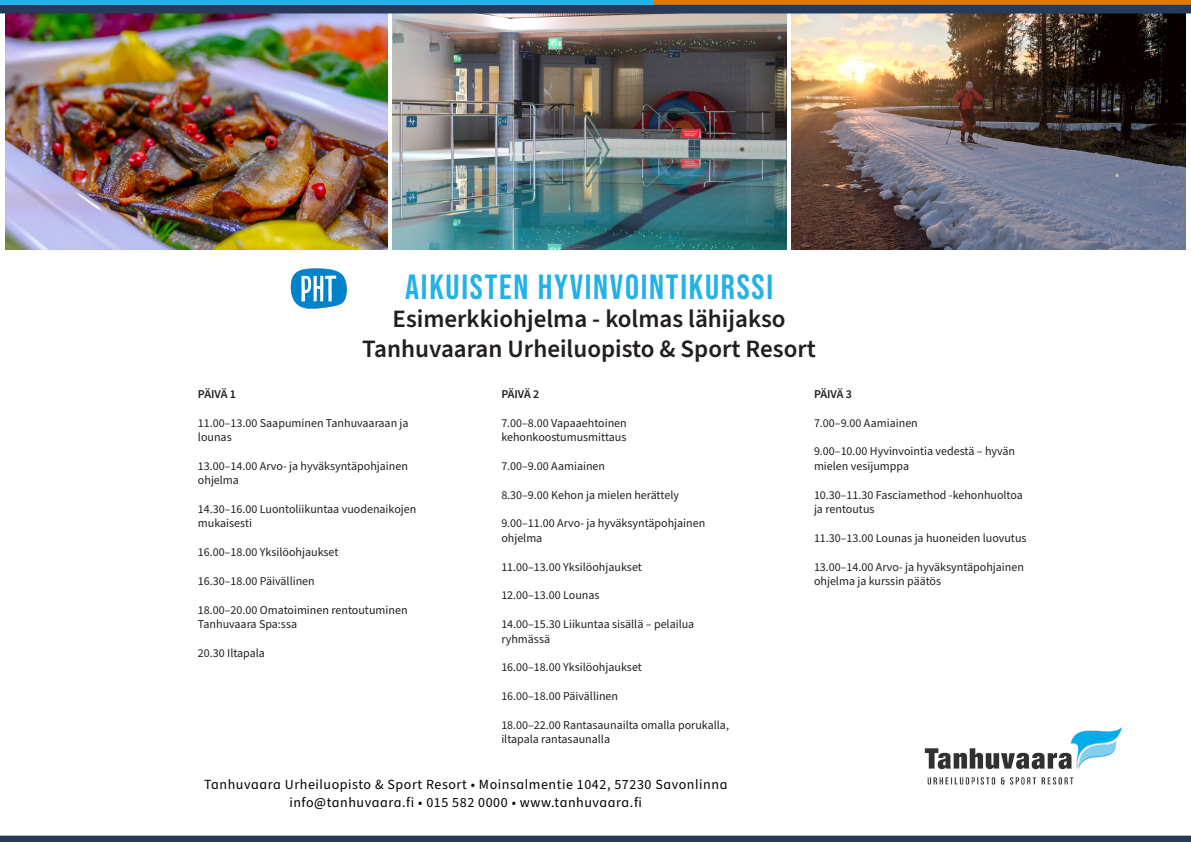
<style>
.page{position:relative;width:1191px;height:842px;background:#fff}
.page>*{position:absolute;margin:0;border:0;box-sizing:border-box;transform-origin:0 0}
.t1{font:35px "Bebas Neue";letter-spacing:.05em;color:#23b1e7}
.t2{font:600 25px/30px "Source Sans Pro";color:#231f20;text-align:center}
.kurssinimi{font:14px/18px "Source Sans Pro";letter-spacing:.04em;color:#000;text-align:center}
.t3{font:12px/14.4px "Source Sans Pro";color:#231f20}
.t4{font:600 12px "Source Sans Pro";letter-spacing:-.01em;color:#231f20}
</style>
<div class="page">
<img style="left:6px;top:13px;width:381px;height:236px">
<img style="left:392px;top:13px;width:394px;height:236px">
<img style="left:791px;top:13px;width:394px;height:236px">
<div style="left:652px;top:0;width:539px;height:5px;background:#d97a07"></div>
<div style="left:0;top:5px;width:1191px;height:8px;background:#253b59"></div>
<div style="left:0;top:0;width:652px;height:5px;background:#23b1e7"></div>
<div style="left:0;top:836px;width:1191px;height:6px;background:#253b59"></div>
<img style="left:924px;top:727px;width:198px;height:58px">
<img style="left:290px;top:268px;width:57px;height:41px">
<p class="t1" style="left:405px;top:267px;width:369px">AIKUISTEN HYVINVOINTIKURSSI</p>
<p class="t2" style="left:362px;top:304px;width:455px">Esimerkkiohjelma - kolmas lähijakso<br>Tanhuvaaran Urheiluopisto &amp; Sport Resort</p>
<p class="t4" style="left:198px;top:386px;width:40px">PÄIVÄ 1</p>
<p class="t3" style="left:198px;top:416px;width:212px">11.00–13.00 Saapuminen Tanhuvaaraan ja lounas</p>
<p class="t3" style="left:198px;top:459px;width:211px">13.00–14.00 Arvo- ja hyväksyntäpohjainen ohjelma</p>
<p class="t3" style="left:198px;top:502px;width:220px">14.30–16.00 Luontoliikuntaa vuodenaikojen mukaisesti</p>
<p class="t3" style="left:198px;top:545px;width:142px">16.00–18.00 Yksilöohjaukset</p>
<p class="t3" style="left:198px;top:574px;width:118px">16.30–18.00 Päivällinen</p>
<p class="t3" style="left:198px;top:603px;width:211px">18.00–20.00 Omatoiminen rentoutuminen<br>Tanhuvaara Spa:ssa</p>
<p class="t3" style="left:198px;top:646px;width:68px">20.30 Iltapala</p>
<p class="t4" style="left:501px;top:386px;width:40px">PÄIVÄ 2</p>
<p class="t3" style="left:501px;top:416px;width:127px">7.00–8.00 Vapaaehtoinen kehonkoostumusmittaus</p>
<p class="t3" style="left:501px;top:459px;width:105px">7.00–9.00 Aamiainen</p>
<p class="t3" style="left:501px;top:488px;width:179px">8.30–9.00 Kehon ja mielen herättely</p>
<p class="t3" style="left:501px;top:517px;width:205px">9.00–11.00 Arvo- ja hyväksyntäpohjainen ohjelma</p>
<p class="t3" style="left:501px;top:560px;width:142px">11.00–13.00 Yksilöohjaukset</p>
<p class="t3" style="left:501px;top:589px;width:100px">12.00–13.00 Lounas</p>
<p class="t3" style="left:501px;top:617px;width:194px">14.00–15.30 Liikuntaa sisällä – pelailua ryhmässä</p>
<p class="t3" style="left:501px;top:661px;width:142px">16.00–18.00 Yksilöohjaukset</p>
<p class="t3" style="left:501px;top:689px;width:118px">16.00–18.00 Päivällinen</p>
<p class="t3" style="left:501px;top:718px;width:229px">18.00–22.00 Rantasaunailta omalla porukalla, iltapala rantasaunalla</p>
<p class="kurssinimi" style="left:204px;top:776px;width:525px">Tanhuvaara Urheiluopisto &amp; Sport Resort • Moinsalmentie 1042, 57230 Savonlinna info@tanhuvaara.fi • 015 582 0000 • www.tanhuvaara.fi</p>
<p class="t4" style="left:814px;top:386px;width:40px">PÄIVÄ 3</p>
<p class="t3" style="left:814px;top:416px;width:105px">7.00–9.00 Aamiainen</p>
<p class="t3" style="left:814px;top:445px;width:203px">9.00–10.00 Hyvinvointia vedestä – hyvän mielen vesijumppa</p>
<p class="t3" style="left:814px;top:488px;width:210px">10.30–11.30 Fasciamethod -kehonhuoltoa ja rentoutus</p>
<p class="t3" style="left:814px;top:531px;width:214px">11.30–13.00 Lounas ja huoneiden luovutus</p>
<p class="t3" style="left:814px;top:560px;width:211px">13.00–14.00 Arvo- ja hyväksyntäpohjainen ohjelma ja kurssin päätös</p>
</div>
